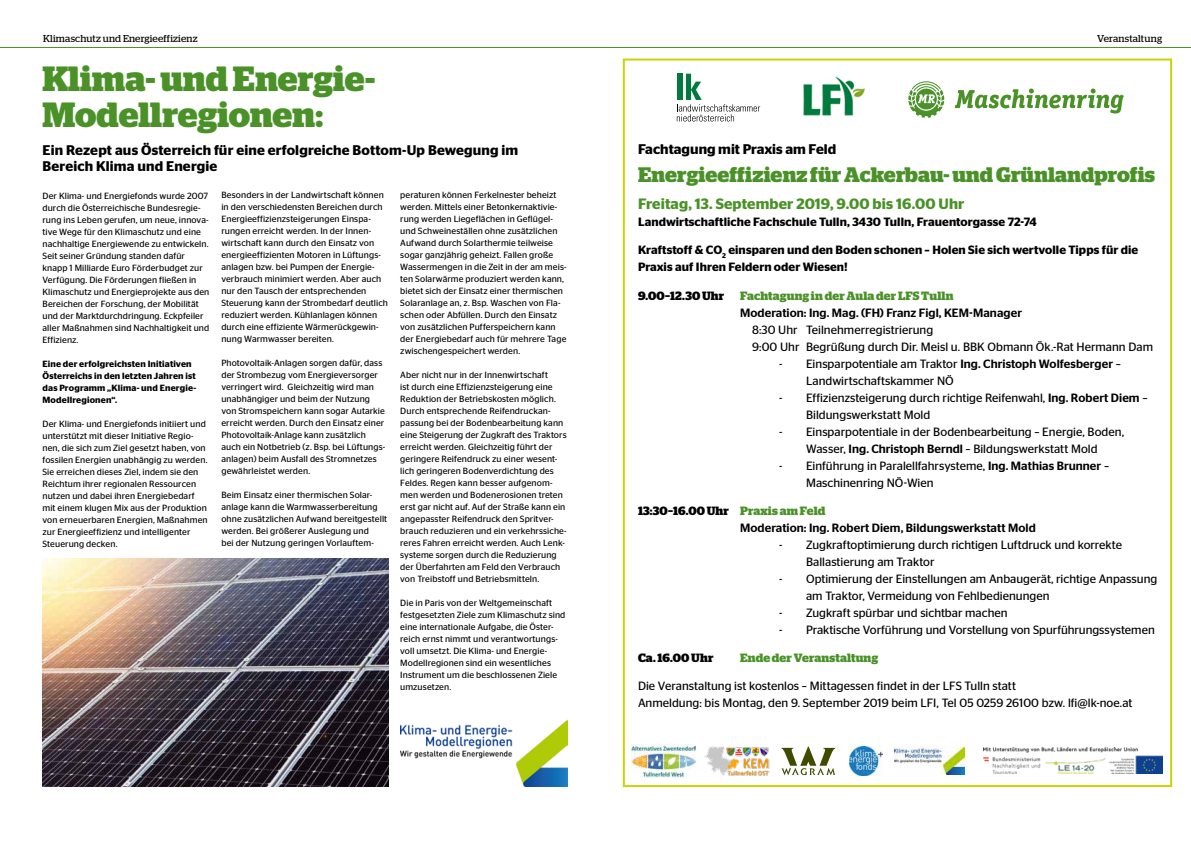
<style>
.page{position:relative;width:1191px;height:842px;background:#fff}
.page>*{position:absolute;margin:0;border:0;box-sizing:border-box;transform-origin:0 0}
.t1{font:700 35px/36px "Stag";color:#4a9228}
.t2{font:700 21px "Stag";letter-spacing:.005em;color:#4a9228}
.t3{font:600 15px "Stag Sans";letter-spacing:.005em;color:#4a9228}
.t4{font:600 14px/16px "Stag Sans";letter-spacing:.01em;color:#000}
.t5{font:12px/17px "Stag Sans";color:#000}
.t6{font:600 12px/17px "Stag Sans";letter-spacing:.005em;color:#000}
.t7{font:500 12px "Stag Sans";letter-spacing:.005em;color:#000}
.t8{font:700 12px "Stag";letter-spacing:.01em;color:#000}
.t9{font:700 12px "Stag";letter-spacing:.01em;color:#4a9228}
.t10{font:10px "Stag";letter-spacing:.02em;color:#000}
.t11{font:9px/12px "Stag Sans";letter-spacing:.01em;color:#000}
.t12{font:600 9px/12px "Stag Sans";letter-spacing:.02em;color:#000}
.s1{font-weight:500}
.s2{color:#4a9228}
</style>
<div class="page">
<hr style="left:0;top:47px;width:1191px;height:1px;background:#4a9228">
<svg style="left:677px;top:74px;width:83px;height:48px"></svg>
<svg style="left:955px;top:89px;width:168px;height:25px"></svg>
<svg style="left:908px;top:81px;width:36px;height:37px"></svg>
<img style="left:803px;top:76px;width:62px;height:40px">
<img style="left:632px;top:745px;width:64px;height:32px">
<img style="left:704px;top:747px;width:66px;height:29px">
<svg style="left:781px;top:747px;width:54px;height:28px"></svg>
<img style="left:849px;top:746px;width:33px;height:29px">
<img style="left:894px;top:747px;width:70px;height:28px">
<img style="left:400px;top:719px;width:167px;height:68px">
<img style="left:43px;top:559px;width:345px;height:228px">
<img style="left:984px;top:747px;width:178px;height:27px">
<p class="t10" style="left:43px;top:33px;width:156px">Klimaschutz und Energieeffizienz</p>
<p class="t10" style="left:1097px;top:33px;width:66px">Veranstaltung</p>
<h1 class="t1" style="left:43px;top:60px;width:334px">Klima- und Energie-<br>Modellregionen:</h1>
<h3 class="t4" style="left:43px;top:142px;width:477px">Ein Rezept aus Österreich für eine erfolgreiche Bottom-Up Bewegung im<br>Bereich Klima und Energie</h3>
<p class="t11" style="left:43px;top:189px;width:168px">Der Klima- und Energiefonds wurde 2007 durch die Österreichische Bundesregie&shy;rung ins Leben gerufen, um neue, innova&shy;tive Wege für den Klimaschutz und eine nachhaltige Energiewende zu entwickeln.<br>Seit seiner Gründung standen dafür knapp 1 Milliarde Euro Förderbudget zur Verfügung. Die Förderungen fließen in Klimaschutz und Energieprojekte aus den Bereichen der Forschung, der Mobilität und der Marktdurchdringung. Eckpfeiler aller Maßnahmen sind Nachhaltigkeit und Effizienz.</p>
<p class="t12" style="left:43px;top:357px;width:155px">Eine der erfolgreichsten Initiativen<br>Österreichs in den letzten Jahren ist das Programm „Klima- und Energie-<br>Modellregionen“.</p>
<p class="t11" style="left:43px;top:417px;width:167px">Der Klima- und Energiefonds initiiert und unterstützt mit dieser Initiative Regio&shy;nen, die sich zum Ziel gesetzt haben, von fossilen Energien unabhängig zu werden.<br>Sie erreichen dieses Ziel, indem sie den Reichtum ihrer regionalen Ressourcen nutzen und dabei ihren Energiebedarf mit einem klugen Mix aus der Produktion von erneuerbaren Energien, Maßnahmen zur Energieeffizienz und intelligenter Steuerung decken.</p>
<p class="t11" style="left:221px;top:189px;width:168px">Besonders in der Landwirtschaft können in den verschiedensten Bereichen durch Energieeffizienzsteigerungen Einspa&shy;rungen erreicht werden. In der Innen&shy;wirtschaft kann durch den Einsatz von energieeffizienten Motoren in Lüftungs&shy;anlagen bzw. bei Pumpen der Energie&shy;verbrauch minimiert werden. Aber auch nur den Tausch der entsprechenden Steuerung kann der Strombedarf deutlich reduziert werden. Kühlanlagen können durch eine effiziente Wärmerückgewin&shy;nung Warmwasser bereiten.</p>
<p class="t11" style="left:221px;top:357px;width:165px">Photovoltaik-Anlagen sorgen dafür, dass der Strombezug vom Energieversorger verringert wird. Gleichzeitig wird man unabhängiger und beim der Nutzung von Stromspeichern kann sogar Autarkie erreicht werden. Durch den Einsatz einer Photovoltaik-Anlage kann zusätzlich auch ein Notbetrieb (z. Bsp. bei Lüftungs&shy;anlagen) beim Ausfall des Stromnetzes gewährleistet werden.</p>
<p class="t11" style="left:221px;top:489px;width:167px">Beim Einsatz einer thermischen Solar&shy;anlage kann die Warmwasserbereitung ohne zusätzlichen Aufwand bereitgestellt werden. Bei größerer Auslegung und<br>bei der Nutzung geringen Vorlauftem-</p>
<p class="t11" style="left:400px;top:189px;width:168px">peraturen können Ferkelnester beheizt werden. Mittels einer Betonkernaktivie&shy;rung werden Liegeflächen in Geflügel&shy;und Schweineställen ohne zusätzlichen Aufwand durch Solarthermie teilweise sogar ganzjährig geheizt. Fallen große Wassermengen in die Zeit in der am meis&shy;ten Solarwärme produziert werden kann, bietet sich der Einsatz einer thermischen Solaranlage an, z. Bsp. Waschen von Fla&shy;schen oder Abfüllen. Durch den Einsatz von zusätzlichen Pufferspeichern kann der Energiebedarf auch für mehrere Tage zwischengespeichert werden.</p>
<p class="t11" style="left:400px;top:369px;width:168px">Aber nicht nur in der Innenwirtschaft<br>ist durch eine Effizienzsteigerung eine Reduktion der Betriebskosten möglich.<br>Durch entsprechende Reifendruckan&shy;passung bei der Bodenbearbeitung kann eine Steigerung der Zugkraft des Traktors erreicht werden. Gleichzeitig führt der geringere Reifendruck zu einer wesent&shy;lich geringeren Bodenverdichtung des Feldes. Regen kann besser aufgenom&shy;men werden und Bodenerosionen treten erst gar nicht auf. Auf der Straße kann ein angepasster Reifendruck den Spritver&shy;brauch reduzieren und ein verkehrssiche&shy;reres Fahren erreicht werden. Auch Lenk&shy;systeme sorgen durch die Reduzierung der Überfahrten am Feld den Verbrauch von Treibstoff und Betriebsmitteln.</p>
<p class="t11" style="left:400px;top:597px;width:167px">Die in Paris von der Weltgemeinschaft festgesetzten Ziele zum Klimaschutz sind eine internationale Aufgabe, die Öster&shy;reich ernst nimmt und verantwortungs&shy;voll umsetzt. Die Klima- und Energie-Modellregionen sind ein wesentliches Instrument um die beschlossenen Ziele umzusetzen.</p>
<h3 class="t4" style="left:638px;top:141px;width:200px">Fachtagung mit Praxis am Feld</h3>
<h2 class="t2" style="left:638px;top:163px;width:518px">Energieeffizienz für Ackerbau- und Grünlandprofis</h2>
<h3 class="t3" style="left:638px;top:195px;width:328px">Freitag, 13. September 2019, 9.00 bis 16.00 Uhr</h3>
<h3 class="t6" style="left:638px;top:213px;width:400px">Landwirtschaftliche Fachschule Tulln, 3430 Tulln, Frauentorgasse 72-74</h3>
<h3 class="t6" style="left:638px;top:241px;width:502px">Kraftstoff &amp; CO<sub>2</sub> einsparen und den Boden schonen – Holen Sie sich wertvolle Tipps für die<br>Praxis auf Ihren Feldern oder Wiesen!</h3>
<h3 class="t8" style="left:638px;top:289px;width:88px">9.00–12.30 Uhr</h3>
<h3 class="t9" style="left:740px;top:289px;width:215px">Fachtagung in der Aula der LFS Tulln</h3>
<h3 class="t7" style="left:740px;top:306px;width:283px">Moderation: Ing. Mag. (FH) Franz Figl, KEM-Manager</h3>
<h3 class="t5" style="left:752px;top:321px;width:402px">8:30 Uhr Teilnehmerregistrierung<br>9:00 Uhr Begrüßung durch Dir. Meisl u. BBK Obmann Ök.-Rat Hermann Dam</h3>
<h3 class="t5" style="left:806px;top:355px;width:316px;text-indent:-27px">- Einsparpotentiale am Traktor <span class="s1">Ing. Christoph Wolfesberger</span> –<br>Landwirtschaftskammer NÖ</h3>
<h3 class="t5" style="left:806px;top:389px;width:343px;text-indent:-27px">- Effizienzsteigerung durch richtige Reifenwahl, <span class="s1">Ing. Robert Diem</span> –<br>Bildungswerkstatt Mold</h3>
<h3 class="t5" style="left:779px;top:423px;width:346px;text-align:center">- Einsparpotentiale in der Bodenbearbeitung – Energie, Boden,<br>Wasser, <span class="s1">Ing. Christoph Berndl</span> – Bildungswerkstatt Mold</h3>
<h3 class="t5" style="left:806px;top:457px;width:305px;text-indent:-27px">- Einführung in Paralellfahrsysteme, <span class="s1">Ing. Mathias Brunner</span> –<br>Maschinenring NÖ-Wien</h3>
<h3 class="t8" style="left:638px;top:504px;width:189px">13:30–16.00 Uhr <span class="s2">Praxis am Feld</span></h3>
<h3 class="t7" style="left:740px;top:521px;width:297px">Moderation: Ing. Robert Diem, Bildungswerkstatt Mold</h3>
<h3 class="t5" style="left:806px;top:536px;width:317px;text-indent:-27px">- Zugkraftoptimierung durch richtigen Luftdruck und korrekte<br>Ballastierung am Traktor</h3>
<h3 class="t5" style="left:806px;top:570px;width:353px;text-indent:-27px">- Optimierung der Einstellungen am Anbaugerät, richtige Anpassung am Traktor, Vermeidung von Fehlbedienungen</h3>
<h3 class="t5" style="left:779px;top:604px;width:230px">- Zugkraft spürbar und sichtbar machen</h3>
<h3 class="t5" style="left:779px;top:621px;width:377px">- Praktische Vorführung und Vorstellung von Spurführungssystemen</h3>
<h3 class="t8" style="left:638px;top:651px;width:77px">Ca. 16.00 Uhr</h3>
<h3 class="t9" style="left:740px;top:651px;width:140px">Ende der Veranstaltung</h3>
<h3 class="t5" style="left:638px;top:677px;width:496px">Die Veranstaltung ist kostenlos – Mittagessen findet in der LFS Tulln statt<br>Anmeldung: bis Montag, den 9. September 2019 beim LFI, Tel 05 0259 26100 bzw. lfi@lk-noe.at</h3>
</div>
